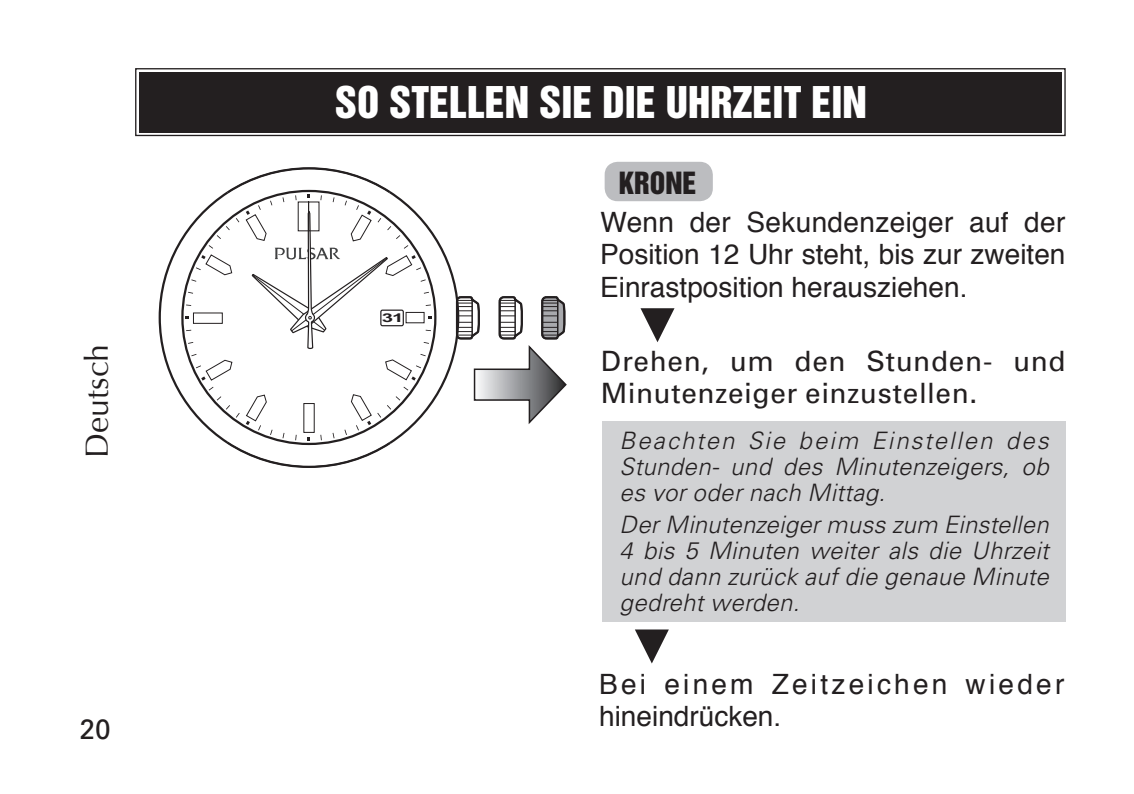
<style>
.page{position:relative;width:1134px;height:794px;background:#fff}
.page>*{position:absolute;margin:0;border:0;box-sizing:border-box;transform-origin:0 0}
.t1{font:40px "Helvetica Inserat";color:#fff}
.t2{font:32px "Optima";color:#231f20}
.t3{font:28px/32px "Helvetica";color:#231f20;text-align:justify}
.t4{font:28px/32px "Univers";letter-spacing:.02em;color:#231f20}
.t5{font:28px/32px "Helvetica";letter-spacing:.115em;color:#231f20}
.t6{font:28px "Helvetica Inserat";color:#231f20}
.t7{font:italic 300 24px/26px "Univers";letter-spacing:.015em;color:#231f20;text-align:justify}
.t8{font:700 12px "Arial";color:#231f20;scale:1.71 1}
</style>
<div class="page">
<svg style="left:135px;top:68px;width:931px;height:69px;background:#353232"></svg>
<div style="left:142px;top:75px;width:917px;height:54px;border:1px solid #231f20"></div>
<div style="left:606px;top:163px;width:106px;height:37px;background:#bcbdc0;border-radius:12px"></div>
<div style="left:605px;top:162px;width:108px;height:39px;border:2px solid #bcbdc0;border-radius:12px"></div>
<svg style="left:159px;top:232px;width:26px;height:171px"></svg>
<svg style="left:185px;top:167px;width:382px;height:301px"></svg>
<div style="left:308px;top:201px;width:11px;height:30px;border:1px solid #231f20"></div>
<svg style="left:641px;top:308px;width:34px;height:34px"></svg>
<svg style="left:635px;top:629px;width:34px;height:34px"></svg>
<div style="left:603px;top:421px;width:463px;height:201px;background:#d1d2d4"></div>
<h2 class="t2" style="left:78px;top:457px;width:115px;rotate:-90deg">Deutsch</h2>
<p class="t4" style="left:80px;top:713px;width:33px">20</p>
<h1 class="t1" style="left:335px;top:78px;width:534px">SO STELLEN SIE DIE UHRZEIT EIN</h1>
<p class="t8" style="left:382px;top:310px;width:14px">31</p>
<p class="t6" style="left:619px;top:166px;width:79px">KRONE</p>
<p class="t3" style="left:600px;top:207px;width:467px">Wenn der Sekundenzeiger auf der Position 12 Uhr steht, bis zur zweiten Einrastposition herausziehen.</p>
<p class="t4" style="left:601px;top:345px;width:466px">Drehen, um den Stunden- und<br>Minutenzeiger einzustellen.</p>
<p class="t7" style="left:620px;top:428px;width:431px">Beachten Sie beim Einstellen des Stunden- und des Minutenzeigers, ob es vor oder nach Mittag.</p>
<p class="t7" style="left:620px;top:512px;width:431px">Der Minutenzeiger muss zum Einstellen 4 bis 5 Minuten weiter als die Uhrzeit und dann zurück auf die genaue Minute gedreht werden.</p>
<p class="t5" style="left:599px;top:669px;width:467px">Bei einem Zeitzeichen wieder hineindrücken.</p>
</div>
